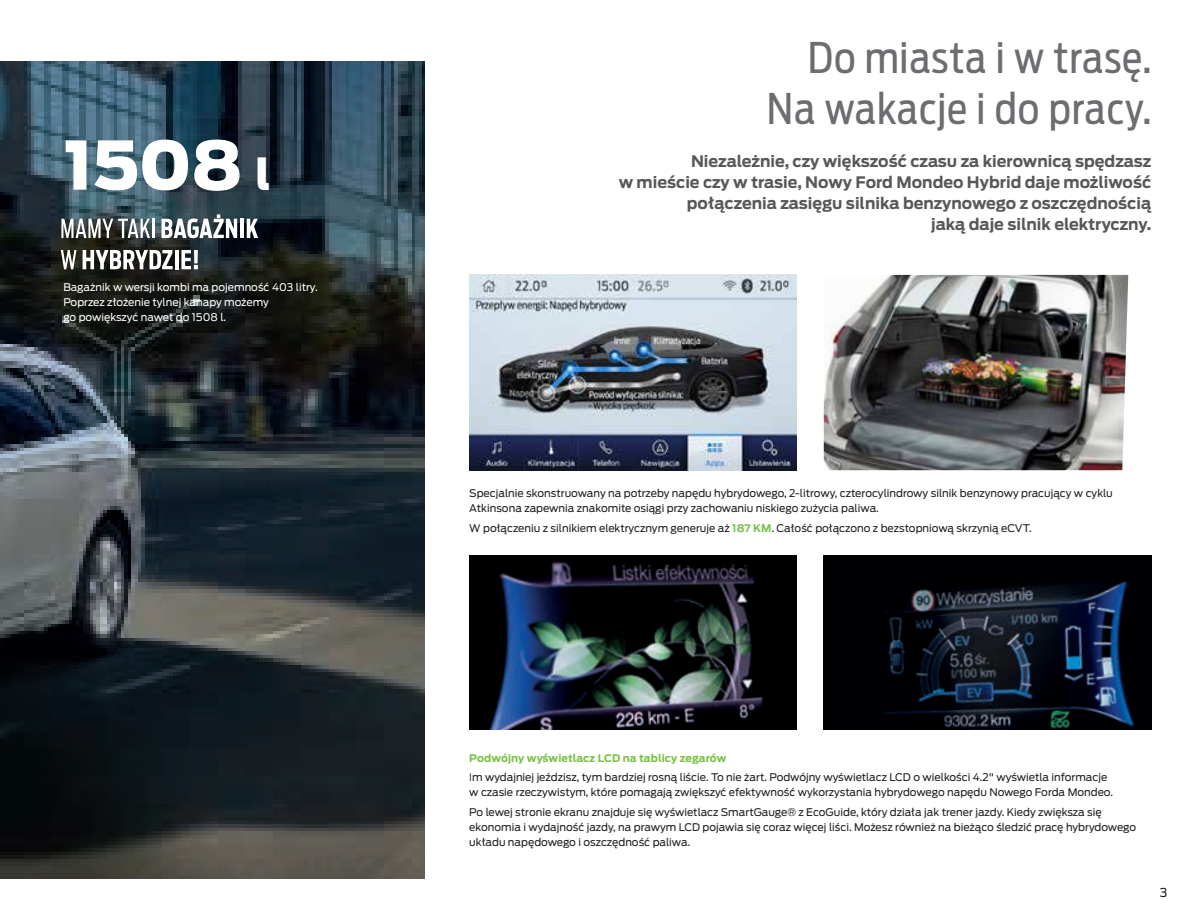
<style>
.page{position:relative;width:1191px;height:918px;background:#fff}
.page>*{position:absolute;margin:0;border:0;box-sizing:border-box;transform-origin:0 0}
.t1{font:900 66.5px "Ford Antenna";color:#fff}
.t2{font:42px/50.4px "Ford Antenna Cond";letter-spacing:.02em;color:#6c6d70;text-align:right}
.t3{font:700 15.75px/21px "Ford Antenna";color:#57585a;text-align:right}
.t4{font:12.25px "Ford Antenna";color:#231f20}
.t5{font:10.5px/19.8px "Ford Antenna";color:#231f20}
.t6{font:10.5px/14.9px "Ford Antenna";color:#fff}
.s1{font-size:42px}
.s2{font-weight:700;color:#79c144}
.s3{font-weight:300}
</style>
<div class="page">
<img style="left:0;top:62px;width:424px;height:816px">
<img style="left:469px;top:556px;width:328px;height:173px">
<img style="left:823px;top:556px;width:328px;height:173px">
<img style="left:823px;top:275px;width:305px;height:195px">
<img style="left:469px;top:275px;width:328px;height:195px">
<svg style="left:61px;top:219px;width:89px;height:19px"></svg>
<hr style="left:152px;top:219px;width:3px;height:19px;background:#fff">
<svg style="left:161px;top:214px;width:76px;height:24px"></svg>
<hr style="left:240px;top:219px;width:4px;height:19px;background:#fff">
<svg style="left:247px;top:219px;width:11px;height:19px"></svg>
<svg style="left:61px;top:250px;width:15px;height:19px"></svg>
<svg style="left:83px;top:250px;width:90px;height:19px"></svg>
<hr style="left:175px;top:250px;width:3px;height:19px;background:#fff">
<svg style="left:181px;top:250px;width:17px;height:19px"></svg>
<svg style="left:194px;top:250px;width:4px;height:13px"></svg>
<h1 class="t1" style="left:64px;top:103px;width:208px">1508 <span class="s1">l</span></h1>
<p class="t6" style="left:63px;top:278px;width:256px">Bagażnik w wersji kombi ma pojemność 403 litry.<br>Poprzez złożenie tylnej kanapy możemy<br>go powiększyć nawet do 1508 l.</p>
<h2 class="t2" style="left:767px;top:28px;width:386px">Do miasta i w trasę.<br>Na wakacje i do pracy.</h2>
<h3 class="t3" style="left:618px;top:149px;width:534px">Niezależnie, czy większość czasu za kierownicą spędzasz<br>w mieście czy w trasie, Nowy Ford Mondeo Hybrid daje możliwość połączenia zasięgu silnika benzynowego z oszczędnością<br>jaką daje silnik elektryczny.</h3>
<p class="t5" style="left:469px;top:485px;width:645px;line-height:14.9px">Specjalnie skonstruowany na potrzeby napędu hybrydowego, 2-litrowy, czterocylindrowy silnik benzynowy pracujący w cyklu<br>Atkinsona zapewnia znakomite osiągi przy zachowaniu niskiego zużycia paliwa.</p>
<p class="t5" style="left:469px;top:517px;width:564px">W połączeniu z silnikiem elektrycznym generuje aż <span class="s2">187 KM</span>. Całość połączono z bezstopniową skrzynią eCVT.</p>
<p class="t5" style="left:469px;top:746px;width:639px"><span class="s2">Podwójny wyświetlacz LCD na tablicy zegarów<br></span><span class="s3">I</span>m wydajniej jeździsz, tym bardziej rosną liście. To nie żart. Podwójny wyświetlacz LCD o wielkości 4.2" wyświetla informacje</p>
<p class="t5" style="left:469px;top:781px;width:645px">w czasie rzeczywistym, które pomagają zwiększyć efektywność wykorzystania hybrydowego napędu Nowego Forda Mondeo.<br>Po lewej stronie ekranu znajduje się wyświetlacz SmartGauge® z EcoGuide, który działa jak trener jazdy. Kiedy zwiększa się</p>
<p class="t5" style="left:469px;top:818px;width:668px;line-height:14.9px">ekonomia i wydajność jazdy, na prawym LCD pojawia się coraz więcej liści. Możesz również na bieżąco śledzić pracę hybrydowego układu napędowego i oszczędność paliwa.</p>
<p class="t4" style="left:1159px;top:882px;width:9px">3</p>
</div>
